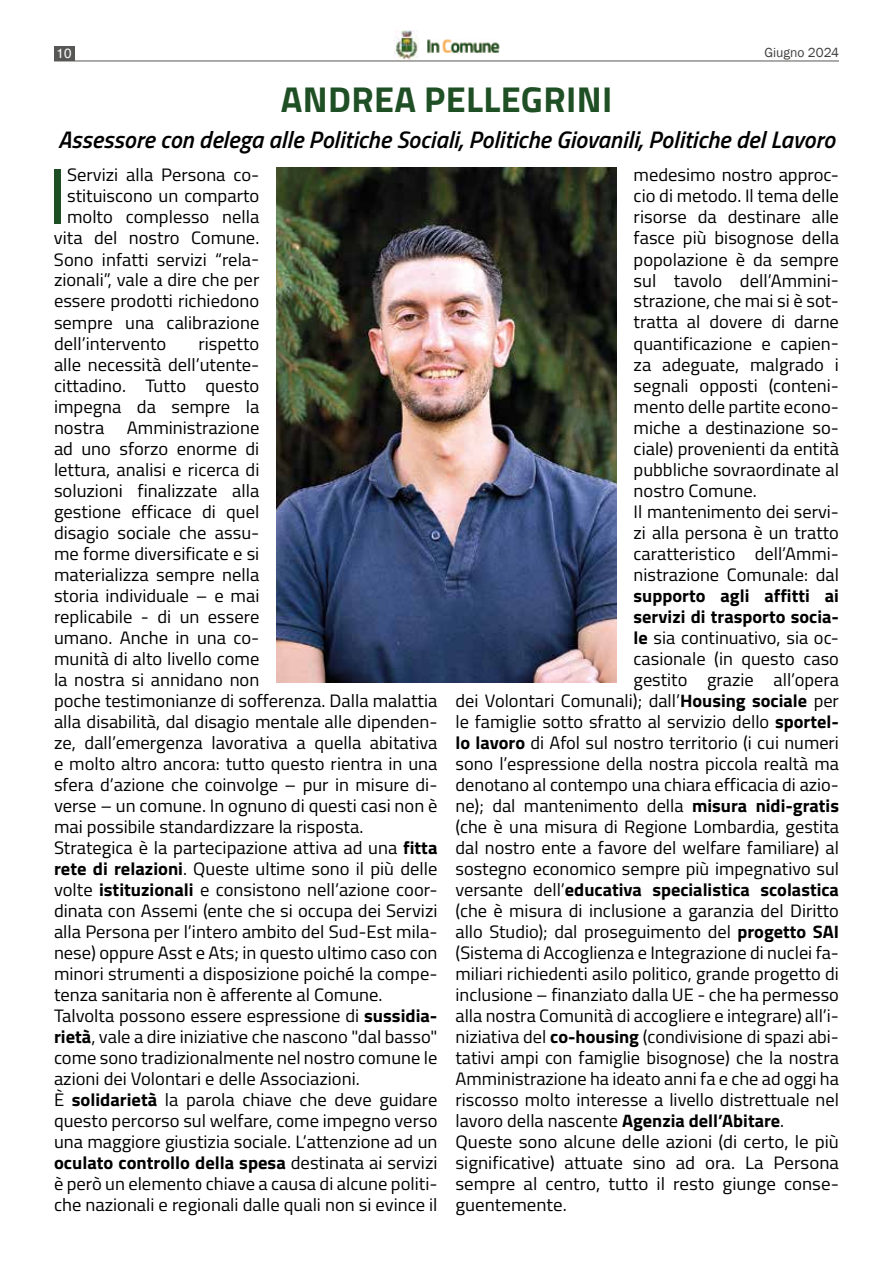
<style>
.page{position:relative;width:893px;height:1263px;background:#fff}
.page>*{position:absolute;margin:0;border:0;box-sizing:border-box;transform-origin:0 0}
.t1{font:78.75px "Titillium";color:#1e4f24}
.t2{font:700 36px "Titillium";letter-spacing:.01em;color:#1f4f24}
.t3{font:italic 600 24px "Titillium";color:#000}
.t4{font:18px/21px "Titillium";color:#000}
.t5{font:18px "Titillium";color:#000;scale:1.05 1}
.t6{font:700 18px "Titillium";color:#000}
.t7{font:13.5px "Franklin Gothic";color:#3f3f3e}
.t8{font:13.5px "Helvetica";color:#fff}
.s1{font-weight:700}
.s2{font-weight:400}
</style>
<div class="page">
<div style="left:54px;top:47px;width:20px;height:14px;background:#575756"></div>
<hr style="left:54px;top:61px;width:785px;height:1px;background:#575756">
<img style="left:395px;top:30px;width:23px;height:29px">
<img style="left:427px;top:39px;width:73px;height:14px">
<img style="left:276px;top:168px;width:341px;height:514px">
<p class="t8" style="left:57px;top:43px;width:17px">10</p>
<p class="t7" style="left:764px;top:44px;width:76px">Giugno 2024</p>
<h2 class="t2" style="left:281px;top:72px;width:333px">ANDREA PELLEGRINI</h2>
<h3 class="t3" style="left:58px;top:121px;width:778px">Assessore con delega alle Politiche Sociali, Politiche Giovanili, Politiche del Lavoro</h3>
<h1 class="t1" style="left:47px;top:138px;width:21px">I</h1>
<p class="t4" style="left:67px;top:164px;width:194px">Servizi alla Persona co-</p>
<p class="t4" style="left:67px;top:185px;width:194px">stituiscono un comparto</p>
<p class="t4" style="left:67px;top:206px;width:194px">molto complesso nella</p>
<p class="t4" style="left:54px;top:227px;width:207px">vita del nostro Comune.</p>
<p class="t4" style="left:54px;top:248px;width:207px">Sono infatti servizi “rela-</p>
<p class="t4" style="left:54px;top:269px;width:207px">zionali”, vale a dire che per</p>
<p class="t4" style="left:54px;top:290px;width:207px">essere prodotti richiedono</p>
<p class="t4" style="left:54px;top:311px;width:207px">sempre una calibrazione</p>
<p class="t4" style="left:54px;top:332px;width:114px">dell’intervento</p>
<p class="t4" style="left:54px;top:332px;width:385px;text-indent:144px">rispetto<br>alle necessità dell’utente-<br>cittadino. Tutto questo<br>impegna da sempre la<br>nostra Amministrazione<br>ad uno sforzo enorme di<br>lettura, analisi e ricerca di<br>soluzioni finalizzate alla<br>gestione efficace di quel<br>disagio sociale che assu-<br>me forme diversificate e si<br>materializza sempre nella<br>storia individuale – e mai<br>replicabile - di un essere<br>umano. Anche in una co-<br>munità di alto livello come<br>la nostra si annidano non<br>poche testimonianze di sofferenza. Dalla malattia alla disabilità, dal disagio mentale alle dipenden&shy;ze, dall’emergenza lavorativa a quella abitativa e molto altro ancora: tutto questo rientra in una sfera d’azione che coinvolge – pur in misure di&shy;verse – un comune. In ognuno di questi casi non è mai possibile standardizzare la risposta.<br>Strategica è la partecipazione attiva ad una <span class="s1">fitta rete di relazioni</span>. Queste ultime sono il più delle volte <span class="s1">istituzionali</span> e consistono nell’azione coor&shy;dinata con Assemi (ente che si occupa dei Servizi alla Persona per l’intero ambito del Sud-Est mila&shy;nese) oppure Asst e Ats; in questo ultimo caso con minori strumenti a disposizione poiché la compe&shy;tenza sanitaria non è afferente al Comune.<br>Talvolta possono essere espressione di <span class="s1">sussidia&shy;rietà</span>, vale a dire iniziative che nascono "dal basso" come sono tradizionalmente nel nostro comune le azioni dei Volontari e delle Associazioni.<br>È <span class="s1">solidarietà</span> la parola chiave che deve guidare questo percorso sul welfare, come impegno verso una maggiore giustizia sociale. L’attenzione ad un <span class="s1">oculato controllo della spesa</span> destinata ai servizi è però un elemento chiave a causa di alcune politi&shy;che nazionali e regionali dalle quali non si evince il</p>
<p class="t4" style="left:634px;top:164px;width:207px">medesimo nostro approc&shy;cio di metodo. Il tema delle risorse da destinare alle fasce più bisognose della popolazione è da sempre sul tavolo dell’Ammini&shy;strazione, che mai si è sot&shy;tratta al dovere di darne quantificazione e capien&shy;za adeguate, malgrado i segnali opposti (conteni&shy;mento delle partite econo&shy;miche a destinazione so&shy;ciale) provenienti da entità pubbliche sovraordinate al nostro Comune.<br>Il mantenimento dei servi&shy;zi alla persona è un tratto caratteristico dell’Ammi&shy;nistrazione Comunale: dal</p>
<p class="t6" style="left:634px;top:581px;width:207px">supporto agli affitti ai</p>
<p class="t6" style="left:634px;top:602px;width:207px">servizi di trasporto socia-</p>
<p class="t4" style="left:634px;top:626px;width:207px"><span class="s1">le</span> sia continuativo, sia oc-</p>
<p class="t4" style="left:634px;top:647px;width:207px">casionale (in questo caso</p>
<p class="t4" style="left:634px;top:668px;width:207px">gestito grazie all’opera</p>
<p class="t4" style="left:455px;top:689px;width:385px">dei Volontari Comunali); dall’<span class="s1">Housing sociale</span> per</p>
<p class="t4" style="left:455px;top:710px;width:385px">le famiglie sotto sfratto al servizio dello <span class="s1">sportel-</span></p>
<p class="t4" style="left:455px;top:731px;width:385px"><span class="s1">lo lavoro</span> di Afol sul nostro territorio (i cui numeri</p>
<p class="t4" style="left:455px;top:752px;width:385px">sono l’espressione della nostra piccola realtà ma</p>
<p class="t4" style="left:455px;top:773px;width:385px">denotano al contempo una chiara efficacia di azio-</p>
<p class="t4" style="left:455px;top:794px;width:385px">ne); dal mantenimento della <span class="s1">misura nidi-gratis</span></p>
<p class="t4" style="left:455px;top:815px;width:385px">(che è una misura di Regione Lombardia, gestita</p>
<p class="t4" style="left:455px;top:836px;width:385px">dal nostro ente a favore del welfare familiare) al</p>
<p class="t4" style="left:455px;top:857px;width:385px">sostegno economico sempre più impegnativo sul</p>
<p class="t6" style="left:455px;top:875px;width:385px"><span class="s2">versante dell’</span>educativa specialistica scolastica</p>
<p class="t4" style="left:455px;top:899px;width:385px">(che è misura di inclusione a garanzia del Diritto</p>
<p class="t4" style="left:455px;top:920px;width:385px">allo Studio); dal proseguimento del <span class="s1">progetto SAI</span></p>
<p class="t4" style="left:455px;top:941px;width:385px">(Sistema di Accoglienza e Integrazione di nuclei fa-</p>
<p class="t4" style="left:455px;top:962px;width:385px">miliari richiedenti asilo politico, grande progetto di</p>
<p class="t4" style="left:455px;top:983px;width:385px">inclusione – finanziato dalla UE - che ha permesso</p>
<p class="t4" style="left:455px;top:1004px;width:385px">alla nostra Comunità di accogliere e integrare) all’i-</p>
<p class="t4" style="left:455px;top:1025px;width:385px">niziativa del <span class="s1">co-housing</span> (condivisione di spazi abi-</p>
<p class="t4" style="left:455px;top:1046px;width:385px">tativi ampi con famiglie bisognose) che la nostra</p>
<p class="t4" style="left:455px;top:1067px;width:385px">Amministrazione ha ideato anni fa e che ad oggi ha</p>
<p class="t4" style="left:455px;top:1088px;width:385px">riscosso molto interesse a livello distrettuale nel</p>
<p class="t4" style="left:455px;top:1109px;width:330px">lavoro della nascente <span class="s1">Agenzia dell’Abitare</span>.</p>
<p class="t5" style="left:455px;top:1128px;width:367px">Queste sono alcune delle azioni (di certo, le più</p>
<p class="t5" style="left:455px;top:1149px;width:367px">significative) attuate sino ad ora. La Persona</p>
<p class="t5" style="left:455px;top:1170px;width:367px">sempre al centro, tutto il resto giunge conse-</p>
<p class="t5" style="left:455px;top:1191px;width:107px">guentemente.</p>
</div>
